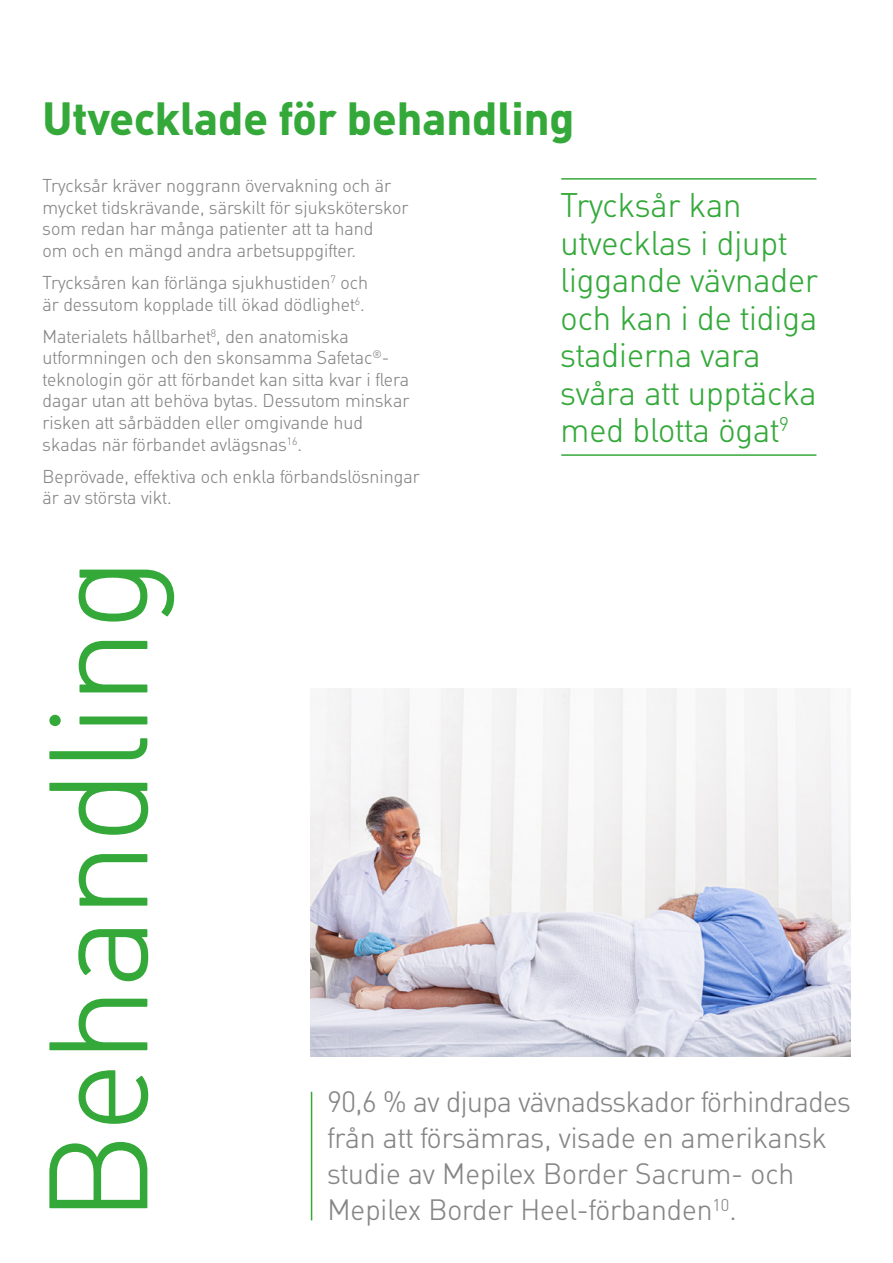
<style>
.page{position:relative;width:893px;height:1263px;background:#fff}
.page>*{position:absolute;margin:0;border:0;box-sizing:border-box;transform-origin:0 0}
.ParaStyle01-Radavstå{font:300 135px "MHC Din";color:#34a93a}
.ParaStyle01-Radavstå-2{font:700 45px "MHC Din";color:#34a93a}
.ParaStyle09-Radavstå{font:300 33px/37.5px "MHC Din";color:#34a93a}
.ParaStyle04-Radavstå{font:300 28.5px/36px "MHC Din";color:#878686}
.ParaStyle01-Radavstå-3{font:300 18px/21.6px "MHC Din";color:#878686}
</style>
<div class="page">
<hr style="left:561px;top:178px;width:255px;height:2px;background:#34a93a">
<hr style="left:561px;top:454px;width:255px;height:2px;background:#34a93a">
<hr style="left:311px;top:1092px;width:1px;height:128px;background:#34a93a">
<img style="left:311px;top:689px;width:539px;height:367px">
<p class="ParaStyle01-Radavstå-2" style="left:43px;top:91px;width:533px">Utvecklade för behandling</p>
<p class="ParaStyle01-Radavstå-3" style="left:43px;top:175px;width:367px">Trycksår kräver noggrann övervakning och är mycket tidskrävande, särskilt för sjuksköterskor som redan har många patienter att ta hand<br>om och en mängd andra arbetsuppgifter.</p>
<p class="ParaStyle01-Radavstå-3" style="left:43px;top:272px;width:327px">Trycksåren kan förlänga sjukhustiden<sup>7</sup> och är dessutom kopplade till ökad dödlighet<sup>6</sup>.</p>
<p class="ParaStyle01-Radavstå-3" style="left:43px;top:326px;width:368px">Materialets hållbarhet<sup>8</sup>, den anatomiska utformningen och den skonsamma Safetac<sup>®</sup>- teknologin gör att förbandet kan sitta kvar i flera dagar utan att behöva bytas. Dessutom minskar risken att sårbädden eller omgivande hud skadas när förbandet avlägsnas<sup>16</sup>.</p>
<p class="ParaStyle01-Radavstå-3" style="left:43px;top:466px;width:379px">Beprövade, effektiva och enkla förbandslösningar är av största vikt.</p>
<p class="ParaStyle09-Radavstå" style="left:561px;top:187px;width:259px">Trycksår kan utvecklas i djupt liggande vävnader och kan i de tidiga stadierna vara svåra att upptäcka med blotta ögat<sup>9</sup></p>
<p class="ParaStyle01-Radavstå" style="left:24px;top:1222px;width:666px;rotate:-90deg">Behandling</p>
<p class="ParaStyle04-Radavstå" style="left:327px;top:1085px;width:525px">90,6 % av djupa vävnadsskador förhindrades från att försämras, visade en amerikansk studie av Mepilex Border Sacrum- och Mepilex Border Heel-förbanden<sup>10</sup>.</p>
</div>
